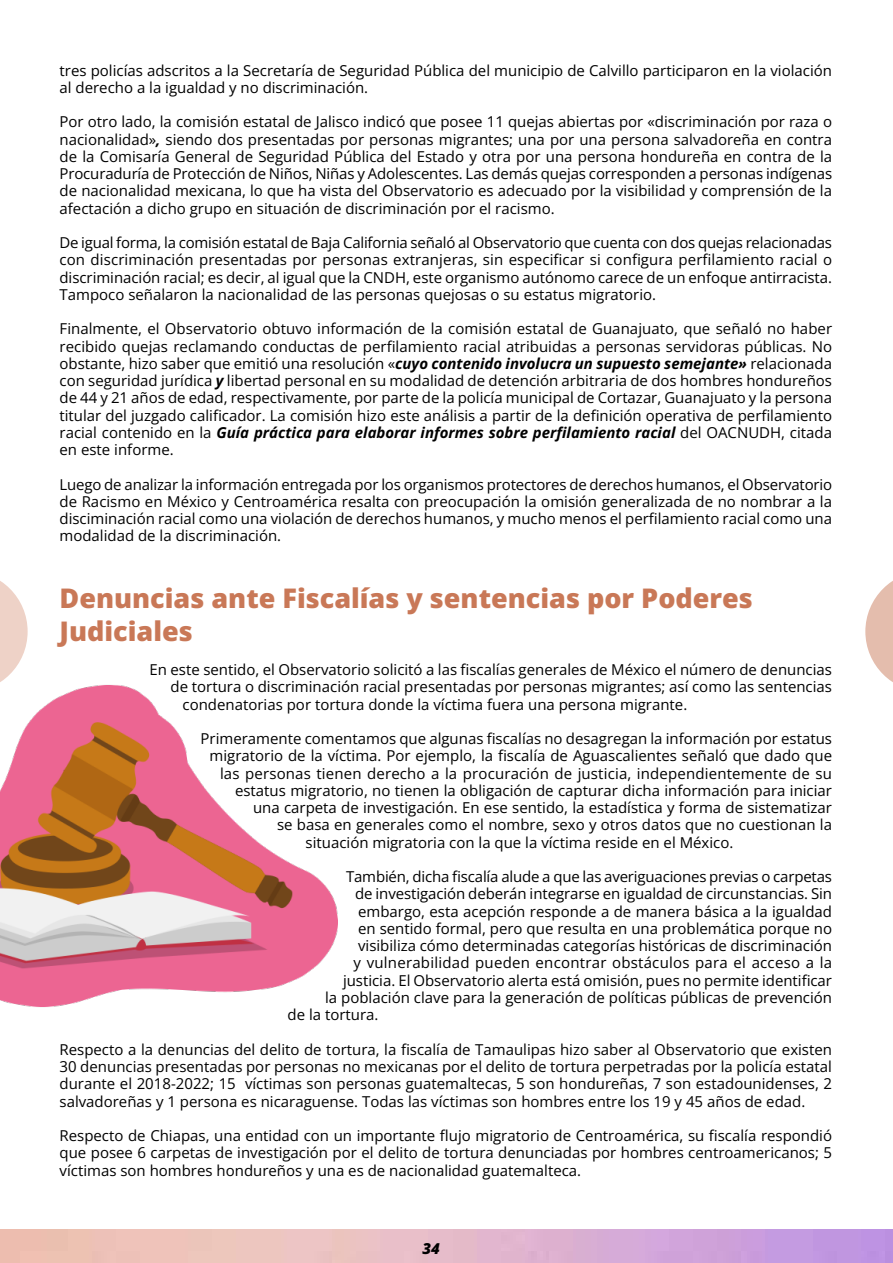
<style>
.page{position:relative;width:893px;height:1263px;background:#fff}
.page>*{position:absolute;margin:0;border:0;box-sizing:border-box;transform-origin:0 0}
.t1{font:800 27px/32.4px "Open Sans";color:#c97857}
.t2{font:15px/17.2px "Open Sans";color:#000;text-align:justify}
.t3{font:italic 800 15px "Open Sans";color:#000}
.s1{font-weight:700;font-style:italic}
</style>
<div class="page">
<svg style="left:0;top:581px;width:28px;height:73px"></svg>
<svg style="left:865px;top:581px;width:28px;height:101px"></svg>
<img style="left:0;top:654px;width:337px;height:353px">
<p class="t2" style="left:60px;top:61px;width:774px">tres policías adscritos a la Secretaría de Seguridad Pública del municipio de Calvillo participaron en la violación al derecho a la igualdad y no discriminación.</p>
<p class="t2" style="left:60px;top:113px;width:774px">Por otro lado, la comisión estatal de Jalisco indicó que posee 11 quejas abiertas por «discriminación por raza o nacionalidad»<span class="s1">,</span> siendo dos presentadas por personas migrantes; una por una persona salvadoreña en contra de la Comisaría General de Seguridad Pública del Estado y otra por una persona hondureña en contra de la Procuraduría de Protección de Niños, Niñas y Adolescentes. Las demás quejas corresponden a personas indígenas de nacionalidad mexicana, lo que ha vista del Observatorio es adecuado por la visibilidad y comprensión de la afectación a dicho grupo en situación de discriminación por el racismo.</p>
<p class="t2" style="left:60px;top:234px;width:774px">De igual forma, la comisión estatal de Baja California señaló al Observatorio que cuenta con dos quejas relacionadas con discriminación presentadas por personas extranjeras, sin especificar si configura perfilamiento racial o discriminación racial; es decir, al igual que la CNDH, este organismo autónomo carece de un enfoque antirracista.<br>Tampoco señalaron la nacionalidad de las personas quejosas o su estatus migratorio.</p>
<p class="t2" style="left:60px;top:320px;width:774px">Finalmente, el Observatorio obtuvo información de la comisión estatal de Guanajuato, que señaló no haber recibido quejas reclamando conductas de perfilamiento racial atribuidas a personas servidoras públicas. No obstante, hizo saber que emitió una resolución «<span class="s1">cuyo contenido involucra un supuesto semejante»</span> relacionada con seguridad jurídica <span class="s1">y</span> libertad personal en su modalidad de detención arbitraria de dos hombres hondureños de 44 y 21 años de edad, respectivamente, por parte de la policía municipal de Cortazar, Guanajuato y la persona titular del juzgado calificador. La comisión hizo este análisis a partir de la definición operativa de perfilamiento racial contenido en la <span class="s1">Guía práctica para elaborar informes sobre perfilamiento racial</span> del OACNUDH, citada en este informe.</p>
<p class="t2" style="left:60px;top:475px;width:774px">Luego de analizar la información entregada por los organismos protectores de derechos humanos, el Observatorio de Racismo en México y Centroamérica resalta con preocupación la omisión generalizada de no nombrar a la disciminación racial como una violación de derechos humanos, y mucho menos el perfilamiento racial como una modalidad de la discriminación.</p>
<h1 class="t1" style="left:60px;top:582px;width:695px">Denuncias ante Fiscalías y sentencias por Poderes<br>Judiciales</h1>
<p class="t2" style="left:150px;top:661px;width:684px">En este sentido, el Observatorio solicitó a las fiscalías generales de México el número de denuncias</p>
<p class="t2" style="left:171px;top:678px;width:663px">de tortura o discriminación racial presentadas por personas migrantes; así como las sentencias</p>
<p class="t2" style="left:183px;top:695px;width:506px">condenatorias por tortura donde la víctima fuera una persona migrante.</p>
<p class="t2" style="left:201px;top:730px;width:633px">Primeramente comentamos que algunas fiscalías no desagregan la información por estatus</p>
<p class="t2" style="left:210px;top:747px;width:624px">migratorio de la víctima. Por ejemplo, la fiscalía de Aguascalientes señaló que dado que</p>
<p class="t2" style="left:220px;top:764px;width:613px">las personas tienen derecho a la procuración de justicia, independientemente de su</p>
<p class="t2" style="left:235px;top:781px;width:598px">estatus migratorio, no tienen la obligación de capturar dicha información para iniciar</p>
<p class="t2" style="left:253px;top:799px;width:581px">una carpeta de investigación. En ese sentido, la estadística y forma de sistematizar</p>
<p class="t2" style="left:277px;top:816px;width:556px">se basa en generales como el nombre, sexo y otros datos que no cuestionan la</p>
<p class="t2" style="left:306px;top:833px;width:429px">situación migratoria con la que la víctima reside en el México.</p>
<p class="t2" style="left:346px;top:868px;width:488px">También, dicha fiscalía alude a que las averiguaciones previas o carpetas</p>
<p class="t2" style="left:355px;top:885px;width:478px">de investigación deberán integrarse en igualdad de circunstancias. Sin</p>
<p class="t2" style="left:358px;top:902px;width:475px">embargo, esta acepción responde a de manera básica a la igualdad</p>
<p class="t2" style="left:358px;top:919px;width:476px">en sentido formal, pero que resulta en una problemática porque no</p>
<p class="t2" style="left:358px;top:937px;width:475px">visibiliza cómo determinadas categorías históricas de discriminación</p>
<p class="t2" style="left:354px;top:954px;width:480px">y vulnerabilidad pueden encontrar obstáculos para el acceso a la</p>
<p class="t2" style="left:343px;top:971px;width:490px">justicia. El Observatorio alerta está omisión, pues no permite identificar</p>
<p class="t2" style="left:325px;top:988px;width:509px">la población clave para la generación de políticas públicas de prevención</p>
<p class="t2" style="left:288px;top:1006px;width:92px">de la tortura.</p>
<p class="t2" style="left:60px;top:1040px;width:774px">Respecto a la denuncias del delito de tortura, la fiscalía de Tamaulipas hizo saber al Observatorio que existen 30 denuncias presentadas por personas no mexicanas por el delito de tortura perpetradas por la policía estatal durante el 2018-2022; 15 víctimas son personas guatemaltecas, 5 son hondureñas, 7 son estadounidenses, 2 salvadoreñas y 1 persona es nicaraguense. Todas las víctimas son hombres entre los 19 y 45 años de edad.</p>
<p class="t2" style="left:60px;top:1126px;width:774px">Respecto de Chiapas, una entidad con un importante flujo migratorio de Centroamérica, su fiscalía respondió que posee 6 carpetas de investigación por el delito de tortura denunciadas por hombres centroamericanos; 5 víctimas son hombres hondureños y una es de nacionalidad guatemalteca.</p>
<p class="t3" style="left:422px;top:1238px;width:19px">34</p>
</div>
